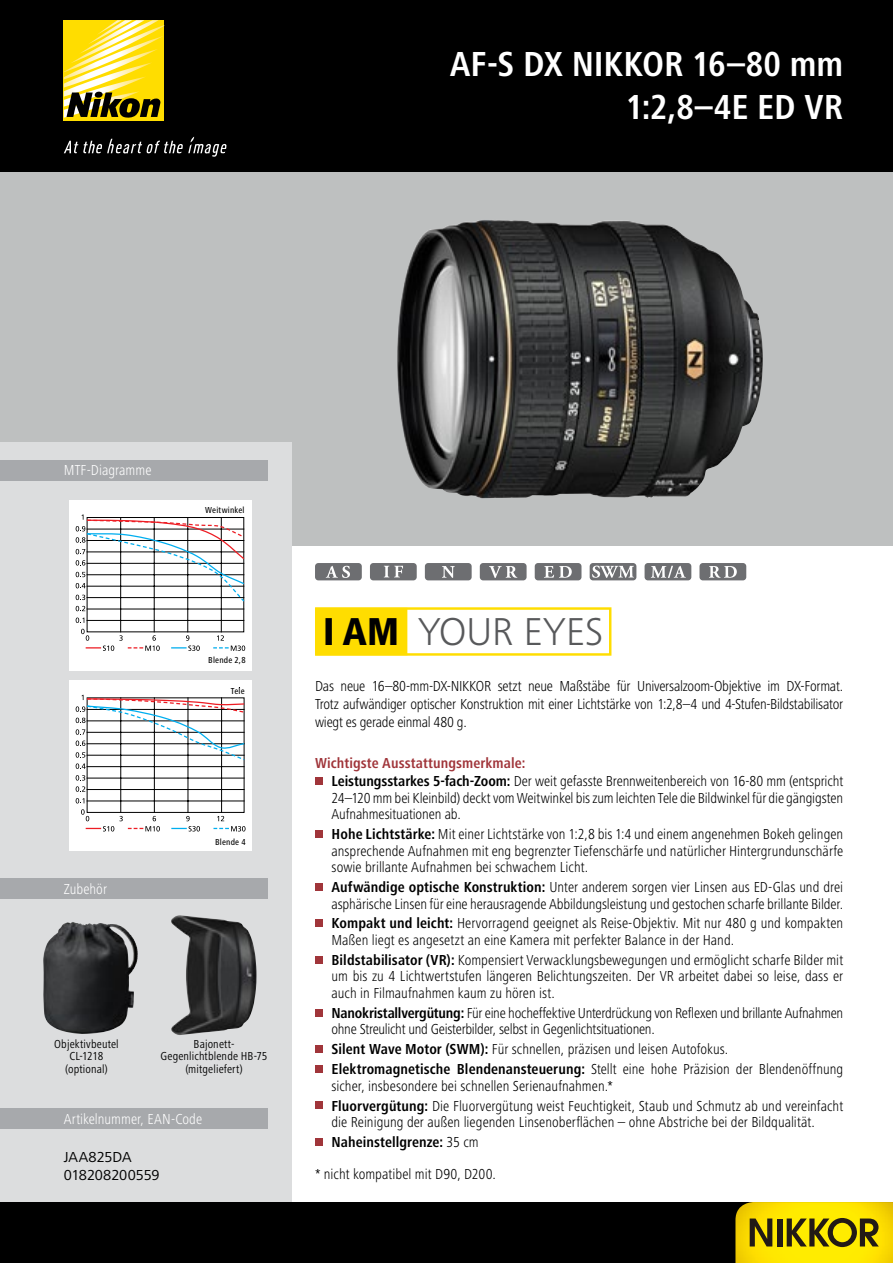
<style>
.page{position:relative;width:893px;height:1263px;background:#fff}
.page>*{position:absolute;margin:0;border:0;box-sizing:border-box;transform-origin:0 0}
.t1{font:300 40.35px "Frutiger Next LTW1 G";letter-spacing:-.005em;color:#58595b}
.t2{font:700 condensed 36px/43.2px "Frutiger Next LTW1 G";letter-spacing:-.005em;color:#fff;text-align:right}
.t3{font:300 condensed 15px/16.5px "Frutiger Next LTW1 G";letter-spacing:-.005em;color:#000}
.t4{font:300 condensed 15px "Frutiger Next LTW1 G";color:#fff}
.t5{font:15px/18px "Frutiger Next LTW1 G";letter-spacing:-.005em;color:#000}
.t6{font:condensed 12px/12.3px "Frutiger Next LTW1 G";letter-spacing:.015em;color:#000;text-align:center}
.t7{font:500 condensed 9px "Frutiger Next LTW1 G";letter-spacing:.025em;color:#000}
.s1{font-weight:800;font-stretch:condensed;color:#000}
.s2{font-weight:700;color:#a0353a}
.s3{font-weight:700}
</style>
<div class="page">
<div style="left:0;top:171px;width:893px;height:375px;background:#bec0c0"></div>
<div style="left:0;top:442px;width:291px;height:821px;background:#dcddde"></div>
<div style="left:0;top:0;width:893px;height:171px;background:#000"></div>
<div style="left:0;top:1202px;width:893px;height:61px;background:#000"></div>
<img style="left:735px;top:1202px;width:158px;height:61px">
<svg style="left:750px;top:1218px;width:22px;height:28px"></svg>
<div style="left:777px;top:1218px;width:5px;height:28px;background:#221a16"></div>
<svg style="left:787px;top:1218px;width:92px;height:29px;background:#90820a"></svg>
<div style="left:64px;top:20px;width:100px;height:101px;background:#fd0"></div>
<svg style="left:64px;top:20px;width:100px;height:98px"></svg>
<svg style="left:64px;top:137px;width:162px;height:20px"></svg>
<img style="left:397px;top:220px;width:366px;height:278px">
<div style="left:370px;top:563px;width:47px;height:17px;background:#6d6e71;border-radius:3px"></div>
<svg style="left:384px;top:566px;width:19px;height:11px"></svg>
<div style="left:480px;top:563px;width:47px;height:17px;background:#6d6e71;border-radius:3px"></div>
<svg style="left:489px;top:566px;width:28px;height:12px"></svg>
<div style="left:425px;top:563px;width:47px;height:17px;background:#6d6e71;border-radius:3px"></div>
<svg style="left:442px;top:566px;width:13px;height:12px"></svg>
<div style="left:535px;top:563px;width:46px;height:17px;background:#6d6e71;border-radius:3px"></div>
<svg style="left:544px;top:566px;width:28px;height:12px"></svg>
<svg style="left:590px;top:563px;width:46px;height:17px"></svg>
<svg style="left:592px;top:566px;width:42px;height:12px"></svg>
<div style="left:645px;top:563px;width:46px;height:17px;background:#6d6e71;border-radius:3px"></div>
<svg style="left:651px;top:566px;width:35px;height:12px"></svg>
<div style="left:699px;top:563px;width:47px;height:17px;background:#6d6e71;border-radius:3px"></div>
<svg style="left:709px;top:566px;width:28px;height:12px"></svg>
<div style="left:315px;top:563px;width:47px;height:17px;background:#6d6e71;border-radius:3px"></div>
<svg style="left:326px;top:566px;width:24px;height:12px"></svg>
<img style="left:43px;top:922px;width:92px;height:112px">
<div style="left:315px;top:607px;width:296px;height:49px;border:2px solid #fd0"></div>
<div style="left:315px;top:608px;width:92px;height:47px;background:#fd0"></div>
<div style="left:315px;top:777px;width:7px;height:8px;background:#a0353a"></div>
<div style="left:315px;top:830px;width:7px;height:8px;background:#a0353a"></div>
<div style="left:315px;top:883px;width:7px;height:7px;background:#a0353a"></div>
<div style="left:315px;top:920px;width:7px;height:7px;background:#a0353a"></div>
<div style="left:315px;top:956px;width:7px;height:7px;background:#a0353a"></div>
<div style="left:315px;top:1009px;width:7px;height:7px;background:#a0353a"></div>
<div style="left:315px;top:1045px;width:7px;height:8px;background:#a0353a"></div>
<div style="left:315px;top:1065px;width:7px;height:7px;background:#a0353a"></div>
<div style="left:315px;top:1102px;width:7px;height:7px;background:#a0353a"></div>
<div style="left:315px;top:1138px;width:7px;height:7px;background:#a0353a"></div>
<img style="left:171px;top:915px;width:85px;height:120px">
<div style="left:69px;top:681px;width:183px;height:170px;background:#fff"></div>
<hr style="left:87px;top:801px;width:157px;height:1px;background:#000">
<hr style="left:87px;top:789px;width:157px;height:1px;background:#000">
<hr style="left:87px;top:778px;width:157px;height:1px;background:#000">
<hr style="left:120px;top:698px;width:1px;height:114px;background:#000">
<hr style="left:154px;top:698px;width:1px;height:114px;background:#000">
<hr style="left:188px;top:698px;width:1px;height:114px;background:#000">
<hr style="left:221px;top:698px;width:1px;height:114px;background:#000">
<svg style="left:76px;top:798px;width:8px;height:5px"></svg>
<svg style="left:76px;top:775px;width:9px;height:17px"></svg>
<svg style="left:81px;top:809px;width:79px;height:22px"></svg>
<svg style="left:171px;top:816px;width:29px;height:15px"></svg>
<svg style="left:213px;top:816px;width:33px;height:15px"></svg>
<svg style="left:76px;top:694px;width:169px;height:75px"></svg>
<div style="left:69px;top:500px;width:183px;height:170px;background:#fff"></div>
<hr style="left:87px;top:620px;width:157px;height:1px;background:#000">
<hr style="left:120px;top:517px;width:1px;height:115px;background:#000">
<hr style="left:154px;top:517px;width:1px;height:115px;background:#000">
<hr style="left:187px;top:517px;width:1px;height:115px;background:#000">
<hr style="left:221px;top:517px;width:1px;height:115px;background:#000">
<svg style="left:76px;top:617px;width:8px;height:6px"></svg>
<svg style="left:81px;top:629px;width:79px;height:22px"></svg>
<svg style="left:171px;top:635px;width:29px;height:16px"></svg>
<svg style="left:213px;top:635px;width:32px;height:16px"></svg>
<svg style="left:76px;top:514px;width:169px;height:97px"></svg>
<div style="left:0;top:460px;width:268px;height:21px;background:#a7a9ac"></div>
<div style="left:0;top:878px;width:268px;height:21px;background:#a7a9ac"></div>
<div style="left:0;top:1108px;width:268px;height:21px;background:#a7a9ac"></div>
<h2 class="t2" style="left:450px;top:42px;width:395px">AF-S DX NIKKOR 16–80 mm<br>1:2,8–4E ED VR</h2>
<p class="t4" style="left:64px;top:462px;width:89px">MTF-Diagramme</p>
<p class="t7" style="left:205px;top:505px;width:41px">Weitwinkel</p>
<p class="t4" style="left:64px;top:880px;width:45px">Zubehör</p>
<p class="t7" style="left:208px;top:655px;width:39px">Blende 2,8</p>
<p class="t7" style="left:231px;top:686px;width:15px">Tele</p>
<p class="t7" style="left:215px;top:836px;width:32px">Blende 4</p>
<p class="t6" style="left:54px;top:1038px;width:66px">Objektivbeutel<br>CL-1218 (optional)</p>
<p class="t6" style="left:161px;top:1038px;width:108px">Bajonett-<br>Gegenlichtblende HB-75 (mitgeliefert)</p>
<p class="t4" style="left:64px;top:1110px;width:140px">Artikelnummer, EAN-Code</p>
<p class="t5" style="left:64px;top:1148px;width:97px">JAA825DA<br>018208200559</p>
<h1 class="t1" style="left:323px;top:608px;width:282px"><span class="s1">I AM</span> YOUR EYES</h1>
<p class="t3" style="left:315px;top:677px;width:530px;line-height:18px;text-align:justify">Das neue 16–80-mm-DX-NIKKOR setzt neue Maßstäbe für Universalzoom-Objektive im DX-Format.<br>Trotz aufwändiger optischer Konstruktion mit einer Lichtstärke von 1:2,8–4 und 4-Stufen-Bildstabilisator wiegt es gerade einmal 480 g.</p>
<p class="t3" style="left:331px;top:753px;width:513px;line-height:18.6px;text-indent:-16px"><span class="s2">Wichtigste Ausstattungsmerkmale:<br></span><span class="s3">Leistungsstarkes 5-fach-Zoom:</span> Der weit gefasste Brennweitenbereich von 16-80 mm (entspricht</p>
<p class="t3" style="left:331px;top:789px;width:513px">24–120 mm bei Kleinbild) deckt vom Weitwinkel bis zum leichten Tele die Bildwinkel für die gängigsten<br>Aufnahmesituationen ab.</p>
<p class="t3" style="left:331px;top:826px;width:513px;text-align:justify"><span class="s3">Hohe Lichtstärke:</span> Mit einer Lichtstärke von 1:2,8 bis 1:4 und einem angenehmen Bokeh gelingen ansprechende Aufnahmen mit eng begrenzter Tiefenschärfe und natürlicher Hintergrundunschärfe sowie brillante Aufnahmen bei schwachem Licht.</p>
<p class="t3" style="left:331px;top:879px;width:513px"><span class="s3">Aufwändige optische Konstruktion:</span> Unter anderem sorgen vier Linsen aus ED-Glas und drei asphärische Linsen für eine herausragende Abbildungsleistung und gestochen scharfe brillante Bilder.</p>
<p class="t3" style="left:331px;top:915px;width:513px"><span class="s3">Kompakt und leicht:</span> Hervorragend geeignet als Reise-Objektiv. Mit nur 480 g und kompakten<br>Maßen liegt es angesetzt an eine Kamera mit perfekter Balance in der Hand.</p>
<p class="t3" style="left:331px;top:952px;width:513px;text-align:justify"><span class="s3">Bildstabilisator (VR):</span> Kompensiert Verwacklungsbewegungen und ermöglicht scharfe Bilder mit um bis zu 4 Lichtwertstufen längeren Belichtungszeiten. Der VR arbeitet dabei so leise, dass er auch in Filmaufnahmen kaum zu hören ist.</p>
<p class="t3" style="left:331px;top:1004px;width:513px"><span class="s3">Nanokristallvergütung:</span> Für eine hocheffektive Unterdrückung von Reflexen und brillante Aufnahmen ohne Streulicht und Geisterbilder, selbst in Gegenlichtsituationen.</p>
<p class="t3" style="left:331px;top:1039px;width:513px;line-height:20px"><span class="s3">Silent Wave Motor (SWM):</span> Für schnellen, präzisen und leisen Autofokus.<br><span class="s3">Elektromagnetische Blendenansteuerung:</span> Stellt eine hohe Präzision der Blendenöffnung</p>
<p class="t3" style="left:331px;top:1076px;width:513px;line-height:20px">sicher, insbesondere bei schnellen Serienaufnahmen.*<br><span class="s3">Fluorvergütung:</span> Die Fluorvergütung weist Feuchtigkeit, Staub und Schmutz ab und vereinfacht</p>
<p class="t3" style="left:331px;top:1112px;width:485px;line-height:20px">die Reinigung der außen liegenden Linsenoberflächen – ohne Abstriche bei der Bildqualität.<br><span class="s3">Naheinstellgrenze:</span> 35 cm</p>
<p class="t3" style="left:315px;top:1166px;width:182px">* nicht kompatibel mit D90, D200.</p>
</div>
